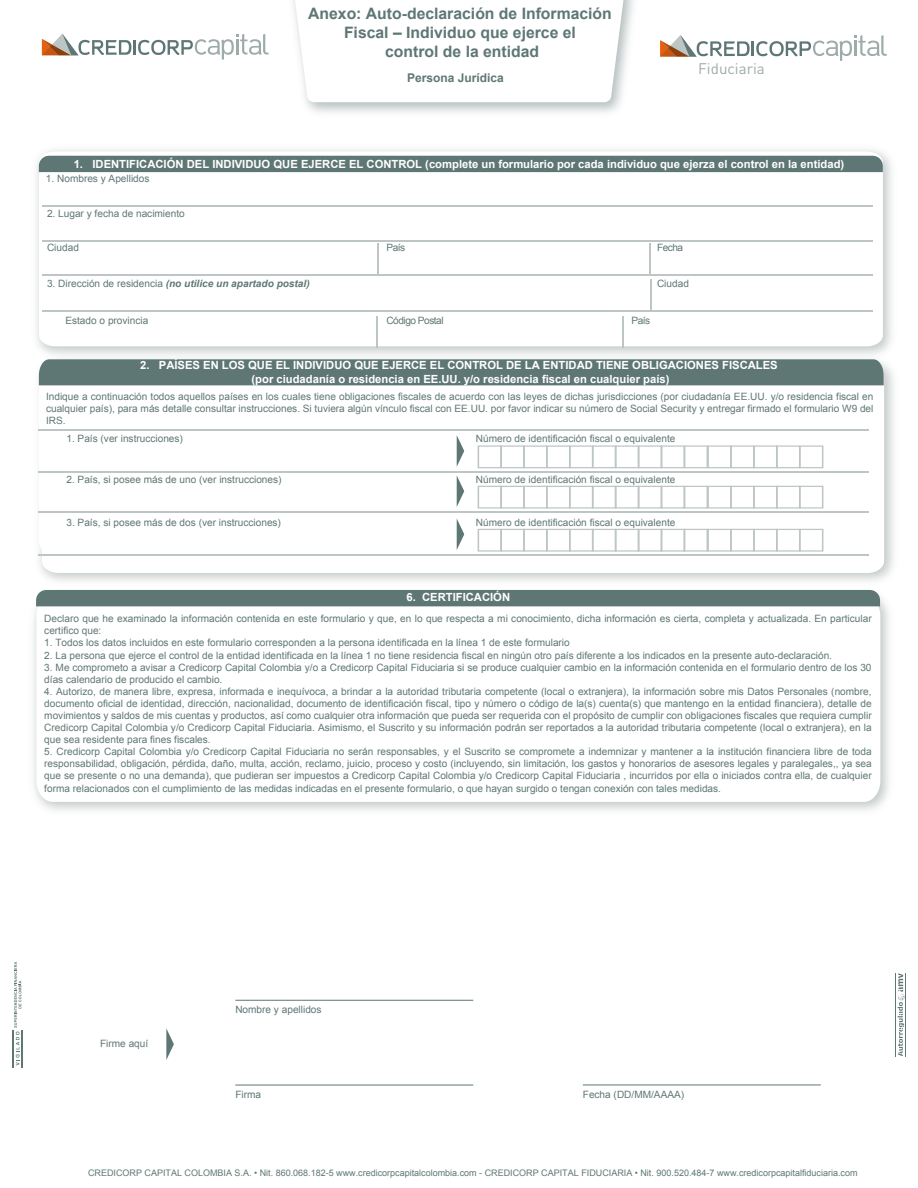
<style>
.page{position:relative;width:918px;height:1188px;background:#fff}
.page>*{position:absolute;margin:0;border:0;box-sizing:border-box;transform-origin:0 0}
.t1{font:700 15.75px/18.9px "Arial";color:#5e7775;text-align:center}
.t2{font:15.15px "DINOT";color:#9dabaa}
.t3{font:700 12px "Arial";color:#5e7775}
.t4{font:700 11.25px/13.5px "Arial";color:#fff;text-align:center}
.t5{font:10.05px/12.1px "Arial";color:#5e7775;text-align:justify}
.t6{font:italic 700 10.05px "Arial";color:#5e7775}
.t7{font:10.05px "Arial";letter-spacing:-.045em;color:#5e7775}
.t8{font:9px "Arial";color:#5e7775}
.s1{font-weight:400;font-style:normal}
</style>
<div class="page">
<svg style="left:294px;top:0;width:330px;height:102px"></svg>
<svg style="left:39px;top:385px;width:844px;height:171px"></svg>
<svg style="left:39px;top:152px;width:844px;height:194px"></svg>
<div style="left:39px;top:156px;width:844px;height:16px;background:#5e7775"></div>
<div style="left:39px;top:359px;width:845px;height:26px;background:#5e7775"></div>
<hr style="left:42px;top:205px;width:830px;height:2px;background:#bdc6c5">
<hr style="left:42px;top:274px;width:830px;height:2px;background:#bdc6c5">
<hr style="left:378px;top:243px;width:1px;height:31px;background:#bdc6c5">
<hr style="left:649px;top:243px;width:2px;height:31px;background:#bdc6c5">
<hr style="left:42px;top:240px;width:830px;height:1px;background:#bdc6c5">
<svg style="left:14px;top:962px;width:7px;height:104px"></svg>
<hr style="left:21px;top:1031px;width:1px;height:37px;background:#5e7775">
<hr style="left:12px;top:1031px;width:2px;height:37px;background:#5e7775">
<hr style="left:896px;top:973px;width:1px;height:84px;background:#5e7775">
<hr style="left:905px;top:973px;width:1px;height:84px;background:#5e7775">
<svg style="left:898px;top:973px;width:6px;height:83px"></svg>
<svg style="left:660px;top:35px;width:227px;height:26px"></svg>
<svg style="left:42px;top:34px;width:227px;height:26px"></svg>
<hr style="left:42px;top:310px;width:830px;height:2px;background:#bdc6c5">
<hr style="left:38px;top:471px;width:830px;height:2px;background:#bdc6c5">
<hr style="left:38px;top:429px;width:830px;height:2px;background:#bdc6c5">
<hr style="left:650px;top:279px;width:1px;height:32px;background:#bdc6c5">
<hr style="left:376px;top:316px;width:2px;height:31px;background:#bdc6c5">
<hr style="left:622px;top:316px;width:2px;height:31px;background:#bdc6c5">
<svg style="left:457px;top:435px;width:7px;height:32px"></svg>
<svg style="left:478px;top:445px;width:345px;height:23px"></svg>
<hr style="left:38px;top:511px;width:830px;height:2px;background:#bdc6c5">
<svg style="left:457px;top:475px;width:7px;height:32px"></svg>
<svg style="left:478px;top:486px;width:345px;height:23px"></svg>
<hr style="left:38px;top:554px;width:830px;height:2px;background:#bdc6c5">
<svg style="left:457px;top:518px;width:7px;height:32px"></svg>
<svg style="left:478px;top:529px;width:345px;height:23px"></svg>
<img style="left:33px;top:583px;width:857px;height:228px">
<svg style="left:36px;top:606px;width:844px;height:196px"></svg>
<div style="left:36px;top:590px;width:844px;height:16px;background:#5e7775"></div>
<svg style="left:166px;top:1028px;width:8px;height:32px"></svg>
<hr style="left:235px;top:1000px;width:238px;height:1px;background:#5e7775">
<hr style="left:235px;top:1085px;width:238px;height:1px;background:#5e7775">
<hr style="left:583px;top:1085px;width:238px;height:1px;background:#5e7775">
<h1 class="t1" style="left:308px;top:5px;width:305px">Anexo: Auto-declaración de Información<br>Fiscal – Individuo que ejerce el<br>control de la entidad</h1>
<p class="t3" style="left:407px;top:69px;width:98px">Persona Jurídica</p>
<h2 class="t2" style="left:698px;top:59px;width:68px">Fiduciaria</h2>
<p class="t4" style="left:74px;top:158px;width:772px">1. IDENTIFICACIÓN DEL INDIVIDUO QUE EJERCE EL CONTROL (complete un formulario por cada individuo que ejerza el control en la entidad)</p>
<p class="t5" style="left:46px;top:173px;width:105px">1. Nombres y Apellidos</p>
<p class="t5" style="left:47px;top:208px;width:139px">2. Lugar y fecha de nacimiento</p>
<p class="t5" style="left:47px;top:242px;width:33px">Ciudad</p>
<p class="t5" style="left:386px;top:241px;width:20px">País</p>
<p class="t5" style="left:657px;top:242px;width:28px">Fecha</p>
<p class="t6" style="left:47px;top:277px;width:264px"><span class="s1">3. Dirección de residencia</span> (no utilice un apartado postal)</p>
<p class="t5" style="left:65px;top:314px;width:84px">Estado o provincia</p>
<p class="t5" style="left:657px;top:278px;width:33px">Ciudad</p>
<p class="t7" style="left:386px;top:313px;width:59px">Código Postal</p>
<p class="t5" style="left:631px;top:314px;width:20px">País</p>
<p class="t4" style="left:140px;top:359px;width:639px">2. PAÍSES EN LOS QUE EL INDIVIDUO QUE EJERCE EL CONTROL DE LA ENTIDAD TIENE OBLIGACIONES FISCALES (por ciudadanía o residencia en EE.UU. y/o residencia fiscal en cualquier país)</p>
<p class="t5" style="left:46px;top:390px;width:829px">Indique a continuación todos aquellos países en los cuales tiene obligaciones fiscales de acuerdo con las leyes de dichas jurisdicciones (por ciudadanía EE.UU. y/o residencia fiscal en cualquier país), para más detalle consultar instrucciones. Si tuviera algún vínculo fiscal con EE.UU. por favor indicar su número de Social Security y entregar firmado el formulario W9 del IRS.</p>
<p class="t5" style="left:66px;top:433px;width:118px">1. País (ver instrucciones)</p>
<p class="t5" style="left:476px;top:433px;width:201px">Número de identificación fiscal o equivalente</p>
<p class="t5" style="left:66px;top:473px;width:217px">2. País, si posee más de uno (ver instrucciones)</p>
<p class="t5" style="left:476px;top:473px;width:201px">Número de identificación fiscal o equivalente</p>
<p class="t5" style="left:66px;top:516px;width:216px">3. País, si posee más de dos (ver instrucciones)</p>
<p class="t5" style="left:476px;top:516px;width:201px">Número de identificación fiscal o equivalente</p>
<p class="t4" style="left:406px;top:591px;width:105px">6. CERTIFICACIÓN</p>
<p class="t5" style="left:44px;top:613px;width:829px">Declaro que he examinado la información contenida en este formulario y que, en lo que respecta a mi conocimiento, dicha información es cierta, completa y actualizada. En particular certifico que:</p>
<p class="t5" style="left:44px;top:637px;width:527px">1. Todos los datos incluidos en este formulario corresponden a la persona identificada en la línea 1 de este formulario</p>
<p class="t5" style="left:44px;top:649px;width:789px">2. La persona que ejerce el control de la entidad identificada en la línea 1 no tiene residencia fiscal en ningún otro país diferente a los indicados en la presente auto-declaración.</p>
<p class="t5" style="left:44px;top:661px;width:829px">3. Me comprometo a avisar a Credicorp Capital Colombia y/o a Credicorp Capital Fiduciaria si se produce cualquier cambio en la información contenida en el formulario dentro de los 30 días calendario de producido el cambio.</p>
<p class="t5" style="left:44px;top:685px;width:829px">4. Autorizo, de manera libre, expresa, informada e inequívoca, a brindar a la autoridad tributaria competente (local o extranjera), la información sobre mis Datos Personales (nombre, documento oficial de identidad, dirección, nacionalidad, documento de identificación fiscal, tipo y número o código de la(s) cuenta(s) que mantengo en la entidad financiera), detalle de movimientos y saldos de mis cuentas y productos, así como cualquier otra información que pueda ser requerida con el propósito de cumplir con obligaciones fiscales que requiera cumplir Credicorp Capital Colombia y/o Credicorp Capital Fiduciaria. Asimismo, el Suscrito y su información podrán ser reportados a la autoridad tributaria competente (local o extranjera), en la que sea residente para fines fiscales.</p>
<p class="t5" style="left:44px;top:746px;width:829px">5. Credicorp Capital Colombia y/o Credicorp Capital Fiduciaria no serán responsables, y el Suscrito se compromete a indemnizar y mantener a la institución financiera libre de toda responsabilidad, obligación, pérdida, daño, multa, acción, reclamo, juicio, proceso y costo (incluyendo, sin limitación, los gastos y honorarios de asesores legales y paralegales,, ya sea que se presente o no una demanda), que pudieran ser impuestos a Credicorp Capital Colombia y/o Credicorp Capital Fiduciaria , incurridos por ella o iniciados contra ella, de cualquier forma relacionados con el cumplimiento de las medidas indicadas en el presente formulario, o que hayan surgido o tengan conexión con tales medidas.</p>
<p class="t5" style="left:100px;top:1038px;width:50px">Firme aquí</p>
<p class="t5" style="left:235px;top:1004px;width:88px">Nombre y apellidos</p>
<p class="t5" style="left:235px;top:1088px;width:27px">Firma</p>
<p class="t5" style="left:583px;top:1088px;width:103px">Fecha (DD/MM/AAAA)</p>
<p class="t8" style="left:88px;top:1167px;width:771px">CREDICORP CAPITAL COLOMBIA S.A. • Nit. 860.068.182-5 www.credicorpcapitalcolombia.com - CREDICORP CAPITAL FIDUCIARIA • Nit. 900.520.484-7 www.credicorpcapitalfiduciaria.com</p>
</div>
